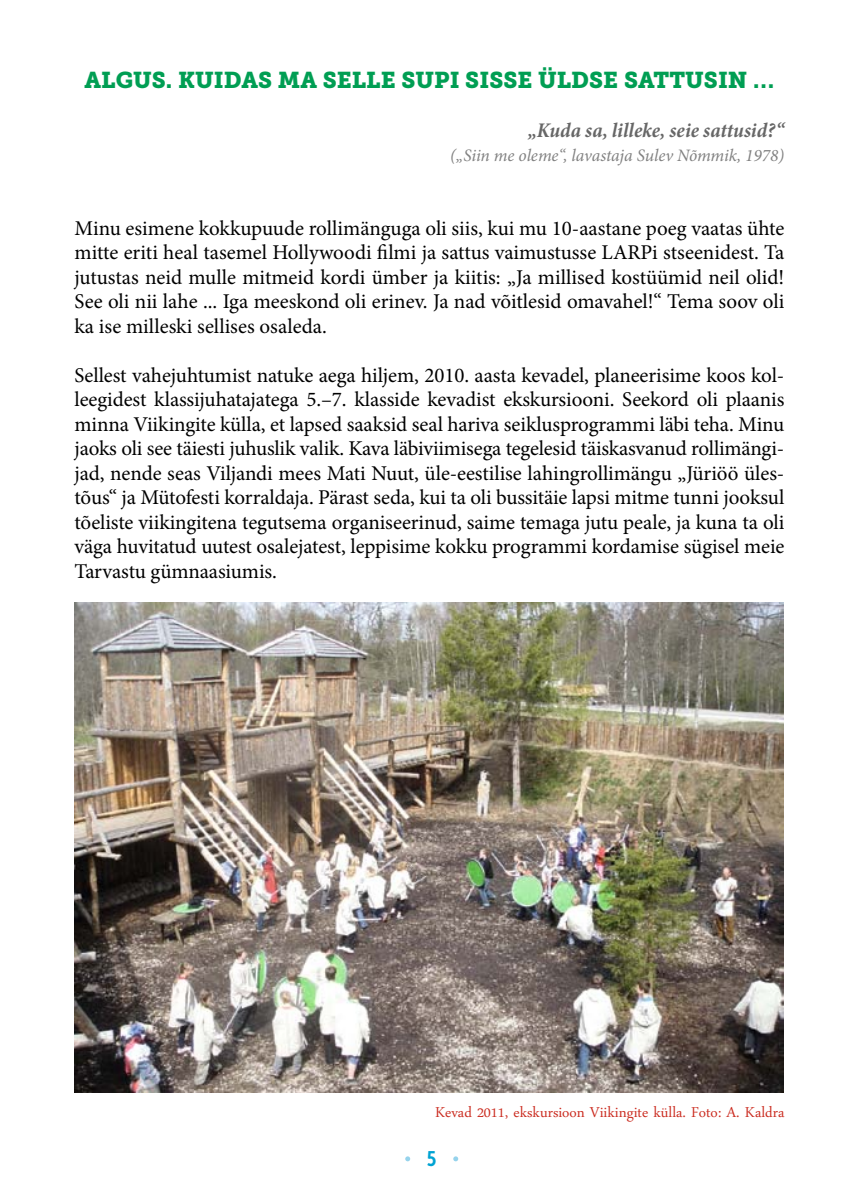
<style>
.page{position:relative;width:844px;height:1191px;background:#fff}
.page>*{position:absolute;margin:0;border:0;box-sizing:border-box;transform-origin:0 0}
.t1{font:22.75px "Museo Slab 900";color:#009e53}
.t2{font:21px/24.5px "Minion Pro";letter-spacing:-.005em;color:#000;text-align:justify}
.t3{font:21px "Daun Penh";color:#ca291d}
.t4{font:italic 700 condensed 21px "Minion Pro";color:#676767}
.t5{font:21px "Museo Sans Cond 700";color:#00a3d3}
.t6{font:italic 17.5px "Minion Pro";letter-spacing:-.005em;color:#818181}
</style>
<div class="page">
<svg style="left:405px;top:1156px;width:5px;height:5px"></svg>
<svg style="left:453px;top:1156px;width:5px;height:5px"></svg>
<img style="left:74px;top:602px;width:709px;height:490px">
<p class="t1" style="left:85px;top:66px;width:691px">ALGUS. KUIDAS MA SELLE SUPI SISSE ÜLDSE SATTUSIN …</p>
<p class="t4" style="left:528px;top:115px;width:257px">„Kuda sa, lilleke, seie sattusid?“</p>
<p class="t6" style="left:450px;top:143px;width:335px">(„Siin me oleme“, lavastaja Sulev Nõmmik, 1978)</p>
<p class="t2" style="left:74px;top:216px;width:711px">Minu esimene kokkupuude rollimänguga oli siis, kui mu 10-aastane poeg vaatas ühte mitte eriti heal tasemel Hollywoodi filmi ja sattus vaimustusse LARPi stseenidest. Ta jutustas neid mulle mitmeid kordi ümber ja kiitis: „Ja millised kostüümid neil olid!<br>See oli nii lahe ... Iga meeskond oli erinev. Ja nad võitlesid omavahel!“ Tema soov oli ka ise milleski sellises osaleda.</p>
<p class="t2" style="left:74px;top:363px;width:711px">Sellest vahejuhtumist natuke aega hiljem, 2010. aasta kevadel, planeerisime koos kol&shy;leegidest klassijuhatajatega 5.–7. klasside kevadist ekskursiooni. Seekord oli plaanis minna Viikingite külla, et lapsed saaksid seal hariva seiklusprogrammi läbi teha. Minu jaoks oli see täiesti juhuslik valik. Kava läbiviimisega tegelesid täiskasvanud rollimängi&shy;jad, nende seas Viljandi mees Mati Nuut, üle-eestilise lahingrollimängu „Jüriöö üles&shy;tõus“ ja Mütofesti korraldaja. Pärast seda, kui ta oli bussitäie lapsi mitme tunni jooksul tõeliste viikingitena tegutsema organiseerinud, saime temaga jutu peale, ja kuna ta oli väga huvitatud uutest osalejatest, leppisime kokku programmi kordamise sügisel meie Tarvastu gümnaasiumis.</p>
<p class="t3" style="left:435px;top:1097px;width:351px">Kevad 2011, ekskursioon Viikingite külla. Foto: A. Kaldra</p>
<p class="t5" style="left:426px;top:1147px;width:11px">5</p>
</div>
